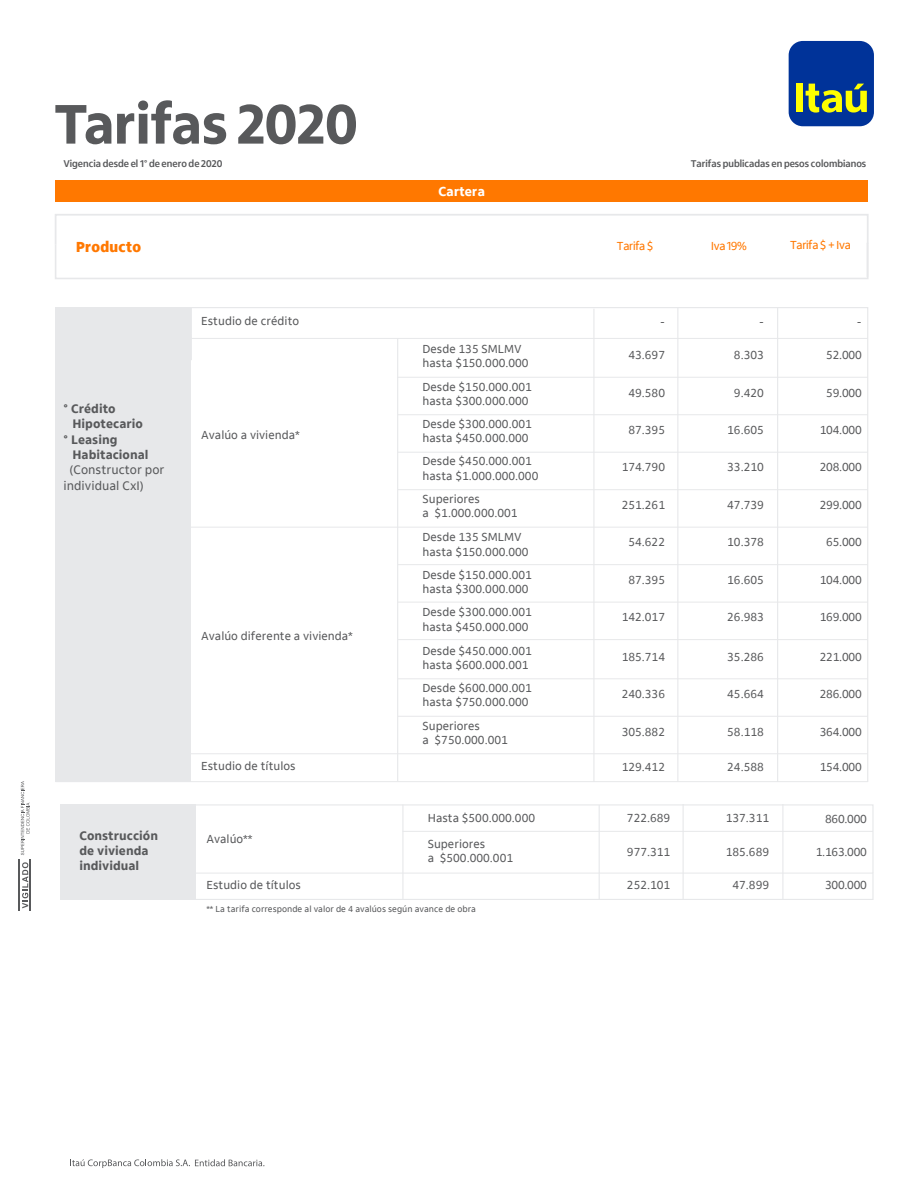
<style>
.page{position:relative;width:918px;height:1188px;background:#fff}
.page>*{position:absolute;margin:0;border:0;box-sizing:border-box;transform-origin:0 0}
.t1{font:800 57.15px "Itau Display";color:#58595b}
.t2{font:800 15px "Itau Display";letter-spacing:.02em;color:#ff7800}
.t3{font:800 13.5px "Itau Display";letter-spacing:.02em;color:#fff}
.t4{font:800 12.75px/15.3px "Itau Text";color:#58595b}
.t5{font:12.75px/15.3px "Itau Text";color:#58595b}
.t6{font:12px/14.4px "Itau Text";color:#58595b}
.t7{font:12px "Itau Display";letter-spacing:-.02em;color:#ff7800}
.t8{font:700 10.05px "Itau Display";color:#58595b}
.t9{font:9px "Itau Text";color:#58595b}
</style>
<div class="page">
<div style="left:56px;top:181px;width:812px;height:21px;background:#ff7800"></div>
<hr style="left:19px;top:859px;width:1px;height:52px;background:#58595b">
<hr style="left:30px;top:859px;width:1px;height:52px;background:#58595b">
<svg style="left:21px;top:781px;width:9px;height:74px"></svg>
<svg style="left:22px;top:862px;width:6px;height:46px"></svg>
<svg style="left:70px;top:1159px;width:194px;height:9px"></svg>
<div style="left:55px;top:214px;width:814px;height:31px;border:2px solid #e7e8ea"></div>
<div style="left:55px;top:243px;width:814px;height:36px;border:2px solid #e7e8ea"></div>
<hr style="left:867px;top:243px;width:1px;height:34px;background:#e7e8ea">
<svg style="left:55px;top:307px;width:813px;height:475px"></svg>
<hr style="left:190px;top:307px;width:2px;height:27px;background:#e7e8ea">
<hr style="left:190px;top:333px;width:2px;height:27px;background:#e7e8ea">
<div style="left:56px;top:307px;width:135px;height:474px;background:#e7e8ea"></div>
<hr style="left:397px;top:377px;width:471px;height:1px;background:#e7e8ea">
<hr style="left:398px;top:414px;width:470px;height:1px;background:#e7e8ea">
<hr style="left:398px;top:452px;width:470px;height:1px;background:#e7e8ea">
<hr style="left:398px;top:489px;width:470px;height:1px;background:#e7e8ea">
<hr style="left:189px;top:527px;width:679px;height:1px;background:#e7e8ea">
<hr style="left:398px;top:564px;width:470px;height:1px;background:#e7e8ea">
<hr style="left:398px;top:602px;width:470px;height:1px;background:#e7e8ea">
<hr style="left:398px;top:639px;width:470px;height:1px;background:#e7e8ea">
<hr style="left:188px;top:338px;width:680px;height:1px;background:#e7e8ea">
<hr style="left:56px;top:781px;width:812px;height:1px;background:#e7e8ea">
<hr style="left:398px;top:679px;width:470px;height:1px;background:#e7e8ea">
<hr style="left:398px;top:716px;width:470px;height:1px;background:#e7e8ea">
<hr style="left:188px;top:753px;width:680px;height:1px;background:#e7e8ea">
<hr style="left:777px;top:308px;width:1px;height:474px;background:#e7e8ea">
<hr style="left:677px;top:308px;width:1px;height:474px;background:#e7e8ea">
<hr style="left:593px;top:309px;width:1px;height:473px;background:#e7e8ea">
<hr style="left:397px;top:339px;width:1px;height:442px;background:#e7e8ea">
<div style="left:789px;top:41px;width:85px;height:85px;background:#039;border-radius:14px"></div>
<div style="left:796px;top:84px;width:6px;height:28px;background:#ff0"></div>
<svg style="left:806px;top:84px;width:61px;height:29px"></svg>
<hr style="left:782px;top:804px;width:1px;height:95px;background:#e7e8ea">
<hr style="left:683px;top:804px;width:1px;height:95px;background:#e7e8ea">
<hr style="left:599px;top:805px;width:1px;height:95px;background:#e7e8ea">
<svg style="left:60px;top:804px;width:814px;height:68px"></svg>
<div style="left:60px;top:805px;width:135px;height:95px;background:#e7e8ea"></div>
<hr style="left:403px;top:831px;width:470px;height:1px;background:#e7e8ea">
<div style="left:60px;top:872px;width:814px;height:28px;border:1px solid #e7e8ea"></div>
<hr style="left:402px;top:805px;width:1px;height:94px;background:#e7e8ea">
<h1 class="t1" style="left:54px;top:91px;width:305px">Tarifas 2020</h1>
<p class="t8" style="left:63px;top:158px;width:160px">Vigencia desde el 1° de enero de 2020</p>
<p class="t2" style="left:76px;top:238px;width:66px">Producto</p>
<p class="t3" style="left:438px;top:184px;width:48px">Cartera</p>
<p class="t8" style="left:691px;top:158px;width:177px">Tarifas publicadas en pesos colombianos</p>
<p class="t7" style="left:617px;top:240px;width:38px">Tarifa $</p>
<p class="t7" style="left:711px;top:240px;width:37px">Iva 19%</p>
<p class="t7" style="left:790px;top:238px;width:62px">Tarifa $ + Iva</p>
<p class="t4" style="left:64px;top:401px;width:54px">° Crédito</p>
<p class="t4" style="left:72px;top:417px;width:72px">Hipotecario</p>
<p class="t4" style="left:64px;top:432px;width:55px">° Leasing</p>
<p class="t4" style="left:72px;top:447px;width:78px">Habitacional</p>
<p class="t5" style="left:64px;top:463px;width:102px;text-indent:6px">(Constructor por individual CxI)</p>
<p class="t6" style="left:201px;top:314px;width:100px">Estudio de crédito</p>
<p class="t6" style="left:660px;top:315px;width:6px">-</p>
<p class="t6" style="left:759px;top:315px;width:6px">-</p>
<p class="t6" style="left:857px;top:315px;width:6px">-</p>
<p class="t6" style="left:201px;top:428px;width:100px">Avalúo a vivienda*</p>
<p class="t6" style="left:201px;top:628px;width:153px">Avalúo diferente a vivienda*</p>
<p class="t6" style="left:201px;top:759px;width:96px">Estudio de títulos</p>
<p class="t6" style="left:423px;top:342px;width:108px">Desde 135 SMLMV hasta $150.000.000</p>
<p class="t6" style="left:628px;top:348px;width:38px">43.697</p>
<p class="t6" style="left:734px;top:348px;width:31px">8.303</p>
<p class="t6" style="left:826px;top:348px;width:37px">52.000</p>
<p class="t6" style="left:423px;top:379px;width:111px">Desde $150.000.001 hasta $300.000.000</p>
<p class="t6" style="left:628px;top:385px;width:38px">49.580</p>
<p class="t6" style="left:734px;top:385px;width:31px">9.420</p>
<p class="t6" style="left:826px;top:385px;width:37px">59.000</p>
<p class="t6" style="left:423px;top:417px;width:111px">Desde $300.000.001 hasta $450.000.000</p>
<p class="t6" style="left:628px;top:423px;width:38px">87.395</p>
<p class="t6" style="left:727px;top:423px;width:38px">16.605</p>
<p class="t6" style="left:820px;top:423px;width:43px">104.000</p>
<p class="t6" style="left:423px;top:454px;width:117px">Desde $450.000.001 hasta $1.000.000.000</p>
<p class="t6" style="left:622px;top:460px;width:45px">174.790</p>
<p class="t6" style="left:727px;top:460px;width:38px">33.210</p>
<p class="t6" style="left:820px;top:460px;width:43px">208.000</p>
<p class="t6" style="left:423px;top:492px;width:97px">Superiores<br>a $1.000.000.001</p>
<p class="t6" style="left:622px;top:498px;width:45px">251.261</p>
<p class="t6" style="left:727px;top:498px;width:38px">47.739</p>
<p class="t6" style="left:820px;top:498px;width:43px">299.000</p>
<p class="t6" style="left:628px;top:535px;width:38px">54.622</p>
<p class="t6" style="left:727px;top:535px;width:38px">10.378</p>
<p class="t6" style="left:826px;top:535px;width:37px">65.000</p>
<p class="t6" style="left:628px;top:573px;width:38px">87.395</p>
<p class="t6" style="left:727px;top:573px;width:38px">16.605</p>
<p class="t6" style="left:820px;top:573px;width:43px">104.000</p>
<p class="t6" style="left:423px;top:530px;width:108px">Desde 135 SMLMV hasta $150.000.000</p>
<p class="t6" style="left:423px;top:568px;width:111px">Desde $150.000.001 hasta $300.000.000</p>
<p class="t6" style="left:423px;top:605px;width:111px">Desde $300.000.001 hasta $450.000.000</p>
<p class="t6" style="left:622px;top:610px;width:45px">142.017</p>
<p class="t6" style="left:727px;top:610px;width:38px">26.983</p>
<p class="t6" style="left:820px;top:610px;width:43px">169.000</p>
<p class="t6" style="left:423px;top:643px;width:111px">Desde $450.000.001 hasta $600.000.001</p>
<p class="t6" style="left:622px;top:649px;width:45px">185.714</p>
<p class="t6" style="left:727px;top:649px;width:38px">35.286</p>
<p class="t6" style="left:820px;top:649px;width:43px">221.000</p>
<p class="t6" style="left:423px;top:681px;width:111px">Desde $600.000.001 hasta $750.000.000</p>
<p class="t6" style="left:622px;top:687px;width:45px">240.336</p>
<p class="t6" style="left:727px;top:687px;width:38px">45.664</p>
<p class="t6" style="left:820px;top:687px;width:43px">286.000</p>
<p class="t6" style="left:423px;top:718px;width:87px">Superiores<br>a $750.000.001</p>
<p class="t6" style="left:622px;top:724px;width:45px">305.882</p>
<p class="t6" style="left:727px;top:724px;width:38px">58.118</p>
<p class="t6" style="left:820px;top:724px;width:43px">364.000</p>
<p class="t6" style="left:622px;top:760px;width:45px">129.412</p>
<p class="t6" style="left:727px;top:760px;width:38px">24.588</p>
<p class="t6" style="left:820px;top:760px;width:43px">154.000</p>
<p class="t6" style="left:428px;top:811px;width:109px">Hasta $500.000.000</p>
<p class="t6" style="left:627px;top:811px;width:45px">722.689</p>
<p class="t6" style="left:726px;top:811px;width:45px">137.311</p>
<p class="t6" style="left:825px;top:812px;width:43px">860.000</p>
<p class="t4" style="left:79px;top:828px;width:80px">Construcción de vivienda individual</p>
<p class="t6" style="left:428px;top:836px;width:87px">Superiores<br>a $500.000.001</p>
<p class="t6" style="left:206px;top:832px;width:48px">Avalúo**</p>
<p class="t6" style="left:206px;top:878px;width:96px">Estudio de títulos</p>
<p class="t9" style="left:206px;top:904px;width:271px">** La tarifa corresponde al valor de 4 avalúos según avance de obra</p>
<p class="t6" style="left:627px;top:845px;width:45px">977.311</p>
<p class="t6" style="left:627px;top:878px;width:45px">252.101</p>
<p class="t6" style="left:732px;top:878px;width:38px">47.899</p>
<p class="t6" style="left:726px;top:845px;width:45px">185.689</p>
<p class="t6" style="left:816px;top:845px;width:53px">1.163.000</p>
<p class="t6" style="left:825px;top:878px;width:43px">300.000</p>
</div>
